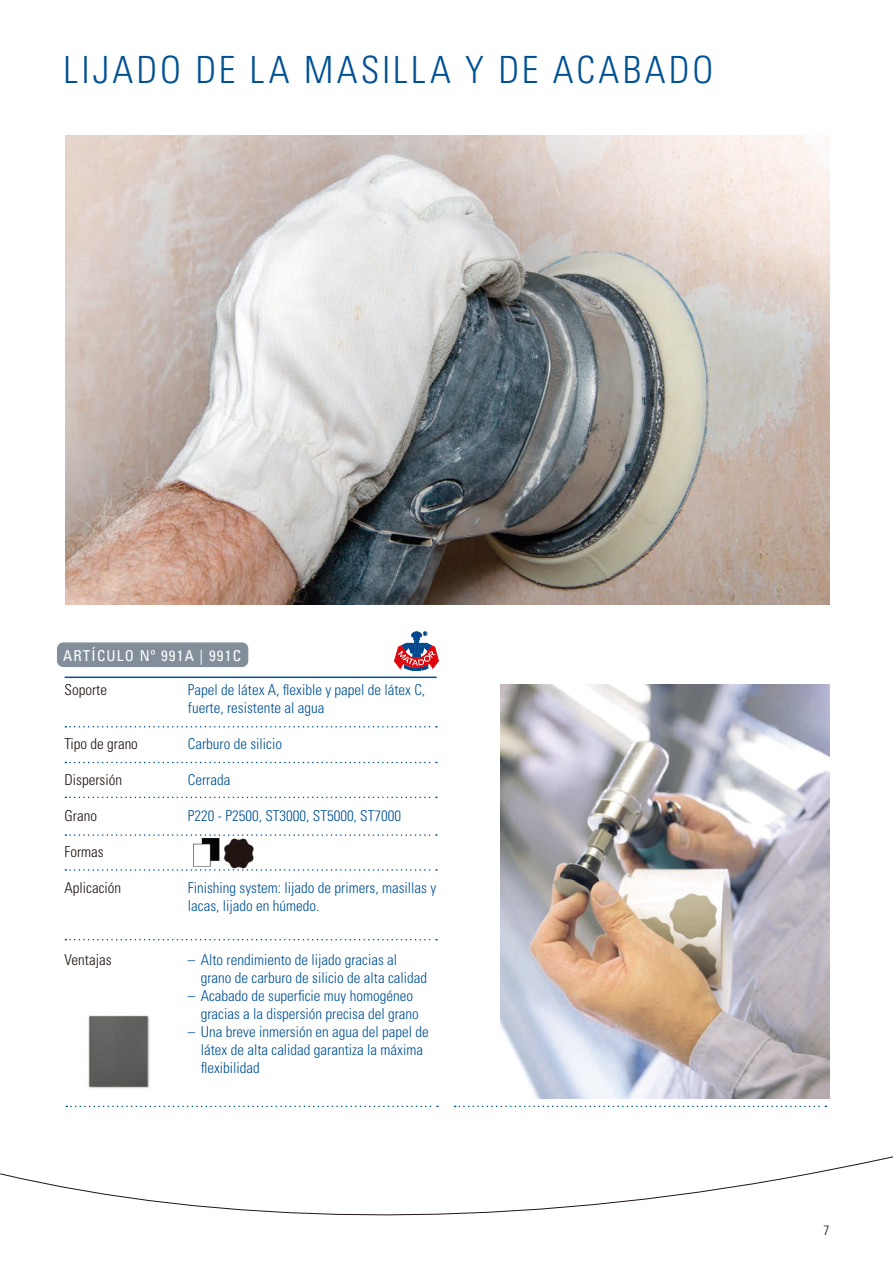
<style>
.page{position:relative;width:893px;height:1263px;background:#fff}
.page>*{position:absolute;margin:0;border:0;box-sizing:border-box;transform-origin:0 0}
.Headline{font:300 condensed 37.5px "Univers LT Std";letter-spacing:.085em;color:#005194}
.Tabellenzeilen{font:300 condensed 15px/18px "Univers LT Std";color:#005194}
.Tabellenzeilen-2{font:300 condensed 15px "Univers LT Std";color:#1f1410}
.Subline{font:condensed 15px "Univers LT Std";letter-spacing:.08em;color:#fff}
.t1{font:300 condensed 13.5px "Univers LT Std";color:#1f1410}
</style>
<div class="page">
<svg style="left:394px;top:632px;width:44px;height:39px"></svg>
<svg style="left:455px;top:1106px;width:371px;height:1px"></svg>
<svg style="left:66px;top:1106px;width:372px;height:1px"></svg>
<img style="left:66px;top:135px;width:763px;height:470px">
<img style="left:500px;top:684px;width:329px;height:414px">
<svg style="left:0;top:1156px;width:893px;height:60px"></svg>
<div style="left:57px;top:642px;width:191px;height:25px;background:#828f9b;border-radius:6px"></div>
<img style="left:223px;top:838px;width:31px;height:31px">
<img style="left:193px;top:837px;width:27px;height:30px">
<img style="left:88px;top:1015px;width:62px;height:74px">
<hr style="left:65px;top:676px;width:372px;height:2px;background:#005194">
<svg style="left:65px;top:762px;width:372px;height:1px"></svg>
<svg style="left:65px;top:726px;width:372px;height:1px"></svg>
<svg style="left:65px;top:834px;width:372px;height:2px"></svg>
<svg style="left:65px;top:869px;width:372px;height:2px"></svg>
<svg style="left:65px;top:797px;width:372px;height:1px"></svg>
<svg style="left:65px;top:939px;width:372px;height:1px"></svg>
<p class="Headline" style="left:64px;top:47px;width:651px">LIJADO DE LA MASILLA Y DE ACABADO</p>
<p class="Subline" style="left:63px;top:646px;width:179px">ARTÍCULO Nº 991A | 991C</p>
<p class="Tabellenzeilen-2" style="left:65px;top:681px;width:44px">Soporte</p>
<p class="Tabellenzeilen-2" style="left:65px;top:735px;width:75px">Tipo de grano</p>
<p class="Tabellenzeilen-2" style="left:65px;top:771px;width:59px">Dispersión</p>
<p class="Tabellenzeilen-2" style="left:65px;top:807px;width:34px">Grano</p>
<p class="Tabellenzeilen-2" style="left:65px;top:843px;width:41px">Formas</p>
<p class="Tabellenzeilen-2" style="left:65px;top:879px;width:58px">Aplicación</p>
<p class="Tabellenzeilen-2" style="left:65px;top:951px;width:48px">Ventajas</p>
<p class="Tabellenzeilen" style="left:188px;top:681px;width:239px">Papel de látex A, flexible y papel de látex C, fuerte, resistente al agua</p>
<p class="Tabellenzeilen" style="left:188px;top:735px;width:96px">Carburo de silicio</p>
<p class="Tabellenzeilen" style="left:188px;top:771px;width:44px">Cerrada</p>
<p class="Tabellenzeilen" style="left:188px;top:807px;width:215px">P220 - P2500, ST3000, ST5000, ST7000</p>
<p class="Tabellenzeilen" style="left:188px;top:879px;width:250px">Finishing system: lijado de primers, masillas y lacas, lijado en húmedo.</p>
<p class="Tabellenzeilen" style="left:188px;top:951px;width:211px">– Alto rendimiento de lijado gracias al</p>
<p class="Tabellenzeilen" style="left:201px;top:969px;width:228px">grano de carburo de silicio de alta calidad</p>
<p class="Tabellenzeilen" style="left:188px;top:987px;width:227px">– Acabado de superficie muy homogéneo</p>
<p class="Tabellenzeilen" style="left:201px;top:1005px;width:220px">gracias a la dispersión precisa del grano</p>
<p class="Tabellenzeilen" style="left:188px;top:1023px;width:242px">– Una breve inmersión en agua del papel de</p>
<p class="Tabellenzeilen" style="left:201px;top:1041px;width:224px">látex de alta calidad garantiza la máxima</p>
<p class="Tabellenzeilen" style="left:201px;top:1059px;width:61px">flexibilidad</p>
<p class="t1" style="left:823px;top:1221px;width:7px">7</p>
</div>
